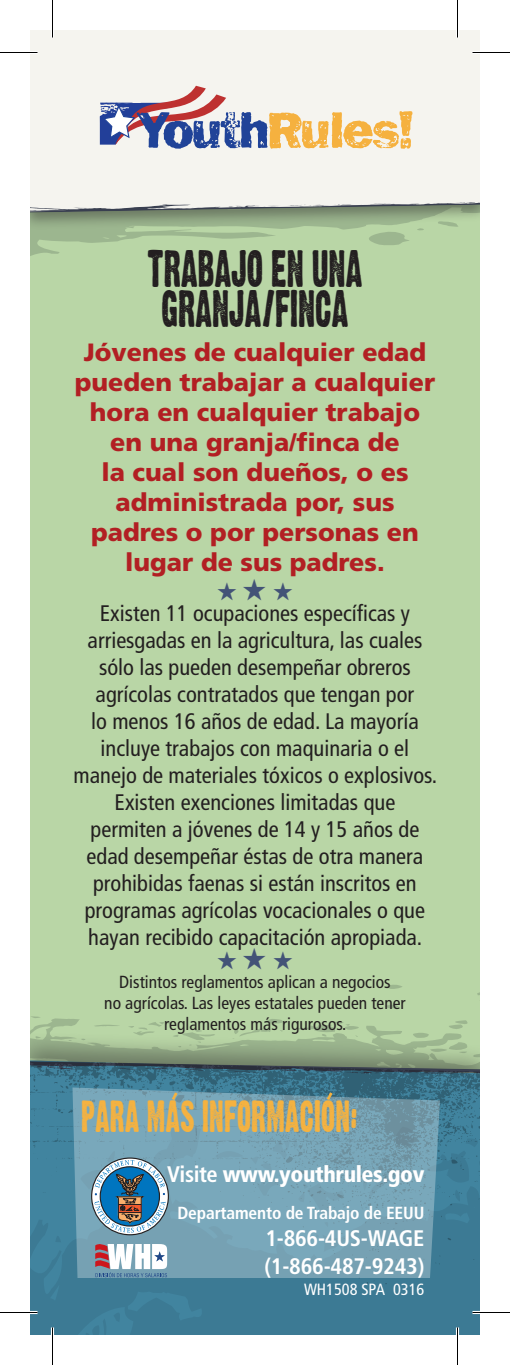
<style>
.page{position:relative;width:510px;height:1365px;background:#fff}
.page>*{position:absolute;margin:0;border:0;box-sizing:border-box;transform-origin:0 0}
.t1{font:35px/40px "Virginia Plain";color:#231f20;text-align:center}
.t2{font:30px "Virginia Plain";letter-spacing:.01em;color:#f5b240}
.t3{font:900 25px/30px "Frutiger LT Std";color:#b21f23;text-align:center}
.t4{font:25px "Zapf Dingbats Std";color:#435377}
.t5{font:condensed 22.5px/27px "Frutiger LT Std";color:#231f20;text-align:center}
.t6{font:700 condensed 22.5px/27.5px "Frutiger LT Std";letter-spacing:-.01em;color:#fff}
.t7{font:900 condensed 22.5px "Frutiger LT Std";letter-spacing:-.02em;color:#fff}
.t8{font:condensed 17.5px/21px "Frutiger LT Std";color:#231f20;text-align:center}
.t9{font:700 condensed 17.5px "Frutiger LT Std";letter-spacing:-.01em;color:#fff}
.t10{font:condensed 16.25px "Frutiger LT Std";color:#fff}
.s1{font-weight:700}
</style>
<div class="page">
<div style="left:30px;top:166px;width:450px;height:1012px;background:#b9d6a6"></div>
<svg style="left:30px;top:985px;width:450px;height:46px"></svg>
<div style="left:30px;top:1031px;width:450px;height:304px;background:#231f20;opacity:.4"></div>
<svg style="left:30px;top:1287px;width:450px;height:48px;background:#3c7a94"></svg>
<div style="left:30px;top:1100px;width:450px;height:187px;background:#3e7f9a"></div>
<svg style="left:30px;top:230px;width:391px;height:26px"></svg>
<div style="left:30px;top:30px;width:450px;height:200px;background:#231f20;opacity:.4"></div>
<div style="left:30px;top:30px;width:450px;height:163px;background:#f5f4ef"></div>
<svg style="left:30px;top:193px;width:450px;height:22px;background:#bfc4ba"></svg>
<svg style="left:72px;top:1100px;width:368px;height:178px;background:#75a2b4"></svg>
<div style="left:91px;top:1158px;width:78px;height:77px;border:1px solid #231f20;border-radius:50%"></div>
<svg style="left:95px;top:1160px;width:71px;height:73px;background:#6690aa"></svg>
<svg style="left:100px;top:86px;width:312px;height:63px"></svg>
<svg style="left:30px;top:1060px;width:450px;height:40px;background:#487584"></svg>
<svg style="left:95px;top:1243px;width:72px;height:34px"></svg>
<hr style="left:0;top:51px;width:38px;height:3px;background:#fff">
<hr style="left:472px;top:51px;width:38px;height:3px;background:#fff">
<hr style="left:0;top:1311px;width:38px;height:3px;background:#fff">
<hr style="left:472px;top:1311px;width:38px;height:3px;background:#fff">
<hr style="left:51px;top:0;width:3px;height:38px;background:#fff">
<hr style="left:51px;top:1328px;width:3px;height:37px;background:#fff">
<hr style="left:456px;top:0;width:3px;height:38px;background:#fff">
<hr style="left:456px;top:1328px;width:3px;height:37px;background:#fff">
<hr style="left:0;top:52px;width:38px;height:1px;background:#000">
<hr style="left:472px;top:52px;width:38px;height:1px;background:#000">
<hr style="left:0;top:1312px;width:38px;height:1px;background:#000">
<hr style="left:472px;top:1312px;width:38px;height:1px;background:#000">
<hr style="left:52px;top:0;width:1px;height:38px;background:#000">
<hr style="left:52px;top:1328px;width:1px;height:37px;background:#000">
<hr style="left:457px;top:0;width:1px;height:38px;background:#000">
<hr style="left:457px;top:1328px;width:1px;height:37px;background:#000">
<h1 class="t1" style="left:148px;top:249px;width:216px">TRABAJO EN UNA<br>GRANJA/FINCA</h1>
<p class="t3" style="left:75px;top:337px;width:362px">Jóvenes de cualquier edad pueden trabajar a cualquier hora en cualquier trabajo en una granja/finca de<br>la cual son dueños, o es administrada por, sus padres o por personas en lugar de sus padres.</p>
<p class="t5" style="left:74px;top:600px;width:365px">Existen 11 ocupaciones específicas y arriesgadas en la agricultura, las cuales sólo las pueden desempeñar obreros agrícolas contratados que tengan por<br>lo menos 16 años de edad. La mayoría incluye trabajos con maquinaria o el manejo de materiales tóxicos o explosivos.<br>Existen exenciones limitadas que<br>permiten a jóvenes de 14 y 15 años de edad desempeñar éstas de otra manera prohibidas faenas si están inscritos en programas agrícolas vocacionales o que hayan recibido capacitación apropiada.</p>
<p class="t8" style="left:104px;top:972px;width:303px">Distintos reglamentos aplican a negocios<br>no agrícolas. Las leyes estatales pueden tener reglamentos más rigurosos.</p>
<p class="t4" style="left:217px;top:579px;width:78px">★★★</p>
<p class="t4" style="left:217px;top:949px;width:78px">★★★</p>
<h2 class="t2" style="left:81px;top:1094px;width:278px">PARA MAS INFORMACION:</h2>
<p class="t7" style="left:167px;top:1160px;width:259px"><span class="s1">Visite</span> www.youthrules.gov</p>
<p class="t9" style="left:177px;top:1202px;width:248px">Departamento de Trabajo de EEUU</p>
<p class="t6" style="left:264px;top:1225px;width:161px">1-866-4US-WAGE (1-866-487-9243)</p>
<p class="t10" style="left:304px;top:1279px;width:122px">WH1508 SPA 0316</p>
</div>
